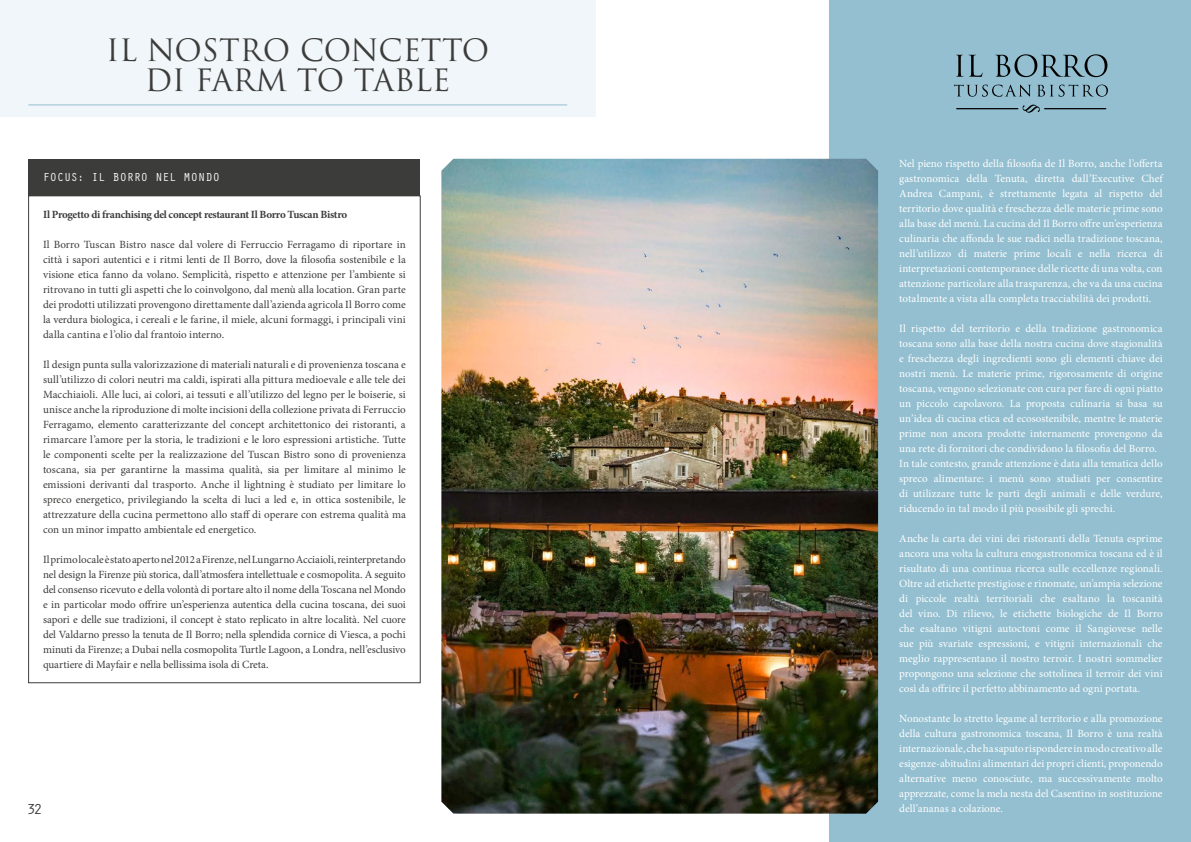
<style>
.page{position:relative;width:1191px;height:842px;background:#fff}
.page>*{position:absolute;margin:0;border:0;box-sizing:border-box;transform-origin:0 0}
.t1{font:30px/30px "Trajan Pro";color:#3c3c3b;text-align:center}
.t2{font:15px "Orator Std";color:#3c3c3b}
.t3{font:12px "Orator Std";letter-spacing:-.01em;color:#fff}
.t4{font:11px/15px "Minion Pro";color:#fff;text-align:justify}
.t5{font:11px/15px "Minion Pro";color:#3c3c3b;text-align:justify}
.t6{font:700 11px "Minion Pro";letter-spacing:-.025em;color:#3c3c3b}
</style>
<div class="page">
<div style="left:0;top:0;width:595px;height:116px;background:#f0f6f9"></div>
<hr style="left:28px;top:105px;width:539px;height:1px;background:#93bfd0">
<div style="left:829px;top:0;width:362px;height:842px;background:#93bfd0"></div>
<svg style="left:956px;top:55px;width:26px;height:22px"></svg>
<svg style="left:995px;top:54px;width:112px;height:23px"></svg>
<svg style="left:1022px;top:105px;width:17px;height:8px"></svg>
<hr style="left:1044px;top:108px;width:62px;height:1px;background:#000">
<hr style="left:956px;top:108px;width:62px;height:1px;background:#000">
<svg style="left:954px;top:85px;width:77px;height:12px"></svg>
<svg style="left:1037px;top:85px;width:71px;height:12px"></svg>
<img style="left:441px;top:159px;width:437px;height:655px">
<div style="left:29px;top:159px;width:391px;height:37px;background:#3c3c3b"></div>
<h1 class="t1" style="left:106px;top:35px;width:385px">IL NOSTRO CONCETTO<br>DI FARM TO TABLE</h1>
<p class="t3" style="left:43px;top:169px;width:179px">FOCUS: IL BORRO NEL MONDO</p>
<p class="t6" style="left:43px;top:207px;width:306px">Il Progetto di franchising del concept restaurant Il Borro Tuscan Bistro</p>
<p class="t5" style="left:43px;top:237px;width:364px">Il Borro Tuscan Bistro nasce dal volere di Ferruccio Ferragamo di riportare in città i sapori autentici e i ritmi lenti de Il Borro, dove la filosofia sostenibile e la visione etica fanno da volano. Semplicità, rispetto e attenzione per l’ambiente si ritrovano in tutti gli aspetti che lo coinvolgono, dal menù alla location. Gran parte dei prodotti utilizzati provengono direttamente dall’azienda agricola Il Borro come la verdura biologica, i cereali e le farine, il miele, alcuni formaggi, i principali vini dalla cantina e l’olio dal frantoio interno.</p>
<p class="t5" style="left:43px;top:357px;width:364px">Il design punta sulla valorizzazione di materiali naturali e di provenienza toscana e sull’utilizzo di colori neutri ma caldi, ispirati alla pittura medioevale e alle tele dei Macchiaioli. Alle luci, ai colori, ai tessuti e all’utilizzo del legno per le boiserie, si unisce anche la riproduzione di molte incisioni della collezione privata di Ferruccio Ferragamo, elemento caratterizzante del concept architettonico dei ristoranti, a rimarcare l’amore per la storia, le tradizioni e le loro espressioni artistiche. Tutte le componenti scelte per la realizzazione del Tuscan Bistro sono di provenienza toscana, sia per garantirne la massima qualità, sia per limitare al minimo le emissioni derivanti dal trasporto. Anche il lightning è studiato per limitare lo spreco energetico, privilegiando la scelta di luci a led e, in ottica sostenibile, le attrezzature della cucina permettono allo staff di operare con estrema qualità ma con un minor impatto ambientale ed energetico.</p>
<p class="t5" style="left:43px;top:552px;width:364px">Il primo locale è stato aperto nel 2012 a Firenze, nel Lungarno Acciaioli, reinterpretando nel design la Firenze più storica, dall’atmosfera intellettuale e cosmopolita. A seguito del consenso ricevuto e della volontà di portare alto il nome della Toscana nel Mondo e in particolar modo offrire un’esperienza autentica della cucina toscana, dei suoi sapori e delle sue tradizioni, il concept è stato replicato in altre località. Nel cuore del Valdarno presso la tenuta de Il Borro; nella splendida cornice di Viesca, a pochi minuti da Firenze; a Dubai nella cosmopolita Turtle Lagoon, a Londra, nell’esclusivo quartiere di Mayfair e nella bellissima isola di Creta.</p>
<h2 class="t2" style="left:27px;top:798px;width:17px">32</h2>
<p class="t4" style="left:899px;top:156px;width:265px">Nel pieno rispetto della filosofia de Il Borro, anche l’offerta gastronomica della Tenuta, diretta dall’Executive Chef Andrea Campani, è strettamente legata al rispetto del territorio dove qualità e freschezza delle materie prime sono alla base del menù. La cucina del Il Borro offre un’esperienza culinaria che affonda le sue radici nella tradizione toscana, nell’utilizzo di materie prime locali e nella ricerca di interpretazioni contemporanee delle ricette di una volta, con attenzione particolare alla trasparenza, che va da una cucina totalmente a vista alla completa tracciabilità dei prodotti.</p>
<p class="t4" style="left:899px;top:321px;width:265px;text-align:left">Il rispetto del territorio e della tradizione gastronomica toscana sono alla base della nostra cucina dove stagionalità e freschezza degli ingredienti sono gli elementi chiave dei nostri menù. Le materie prime, rigorosamente di origine toscana, vengono selezionate con cura per fare di ogni piatto un piccolo capolavoro. La proposta culinaria si basa su un’idea di cucina etica ed ecosostenibile, mentre le materie prime non ancora prodotte internamente provengono da una rete di fornitori che condividono la filosofia del Borro.<br>In tale contesto, grande attenzione è data alla tematica dello spreco alimentare: i menù sono studiati per consentire di utilizzare tutte le parti degli animali e delle verdure, riducendo in tal modo il più possibile gli sprechi.</p>
<p class="t4" style="left:899px;top:531px;width:265px">Anche la carta dei vini dei ristoranti della Tenuta esprime ancora una volta la cultura enogastronomica toscana ed è il risultato di una continua ricerca sulle eccellenze regionali.<br>Oltre ad etichette prestigiose e rinomate, un’ampia selezione di piccole realtà territoriali che esaltano la toscanità del vino. Di rilievo, le etichette biologiche de Il Borro che esaltano vitigni autoctoni come il Sangiovese nelle sue più svariate espressioni, e vitigni internazionali che meglio rappresentano il nostro terroir. I nostri sommelier propongono una selezione che sottolinea il terroir dei vini così da offrire il perfetto abbinamento ad ogni portata.</p>
<p class="t4" style="left:899px;top:711px;width:265px">Nonostante lo stretto legame al territorio e alla promozione della cultura gastronomica toscana, Il Borro è una realtà internazionale, che ha saputo rispondere in modo creativo alle esigenze-abitudini alimentari dei propri clienti, proponendo alternative meno conosciute, ma successivamente molto apprezzate, come la mela nesta del Casentino in sostituzione dell’ananas a colazione.</p>
</div>
